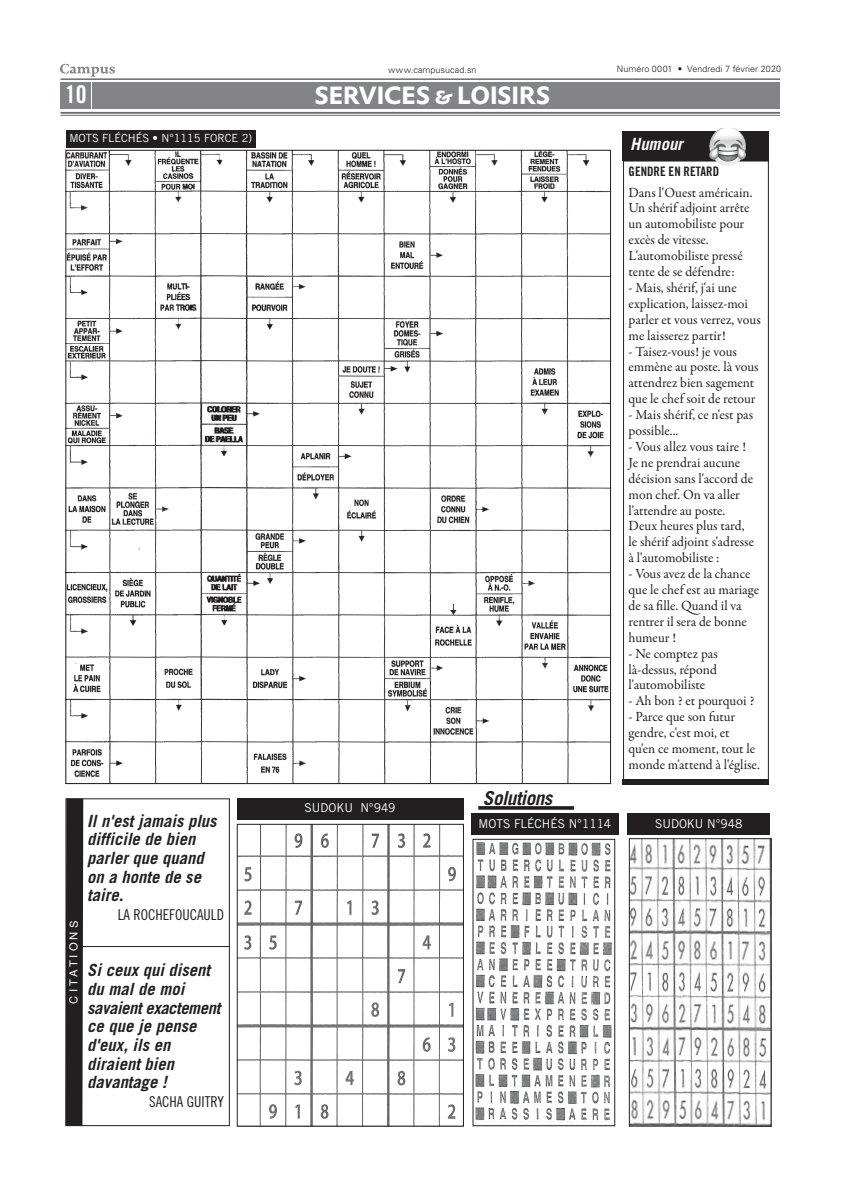
<style>
.page{position:relative;width:842px;height:1191px;background:#fff}
.page>*{position:absolute;margin:0;border:0;box-sizing:border-box;transform-origin:0 0}
.t1{font:700 24.4px "DTL Prokyon T Caps";color:#fff}
.t2{font:24.4px "Trade Gothic LT Std Bd Cn 20";color:#fff}
.t3{font:italic 700 19.3px "Trade Gothic";letter-spacing:-.02em;color:#231f20}
.t4{font:italic 700 16.8px/18.7px "Trade Gothic";letter-spacing:.005em;color:#231f20}
.t5{font:italic 700 16.8px "Trade Gothic";letter-spacing:.005em;color:#fff}
.t6{font:15px "Trade Gothic Cond Eighteen";color:#231f20}
.t7{font:14px/15.9px "Garamond Premr Pro";color:#231f20}
.t8{font:13.1px "Trade Gothic Bold Cond Twenty";color:#231f20}
.t9{font:12.2px "Trade Gothic";color:#fff}
.t10{font:11.2px "Trade Gothic";color:#fff}
.t11{font:11px "Helvetica";letter-spacing:.265em;color:#fff}
.t12{font:300 8.9px "Univers LT Std";letter-spacing:.01em;color:#231f20}
</style>
<div class="page">
<div style="left:61px;top:82px;width:719px;height:27px;background:#828487"></div>
<hr style="left:61px;top:112px;width:719px;height:2px;background:#6c6d70">
<hr style="left:61px;top:115px;width:719px;height:1px;background:#6c6d70">
<hr style="left:61px;top:79px;width:719px;height:1px;background:#231f20">
<svg style="left:60px;top:64px;width:55px;height:45px"></svg>
<div style="left:66px;top:798px;width:164px;height:327px;border:1px solid #231f20"></div>
<svg style="left:65px;top:798px;width:18px;height:327px;background:#2a2627"></svg>
<div style="left:66px;top:130px;width:190px;height:17px;background:#231f20"></div>
<img style="left:67px;top:152px;width:542px;height:630px">
<div style="left:237px;top:798px;width:226px;height:21px;background:#231f20"></div>
<img style="left:239px;top:826px;width:223px;height:298px">
<div style="left:237px;top:824px;width:227px;height:302px;border:1px solid #231f20"></div>
<div style="left:623px;top:160px;width:146px;height:623px;border:1px solid #231f20"></div>
<img style="left:631px;top:840px;width:138px;height:284px">
<div style="left:629px;top:838px;width:142px;height:288px;border:1px solid #231f20"></div>
<div style="left:471px;top:814px;width:147px;height:21px;background:#231f20"></div>
<hr style="left:478px;top:806px;width:96px;height:3px;background:#231f20">
<img style="left:475px;top:841px;width:138px;height:282px">
<div style="left:473px;top:839px;width:142px;height:287px;border:1px solid #231f20"></div>
<div style="left:627px;top:814px;width:143px;height:21px;background:#231f20"></div>
<div style="left:623px;top:779px;width:146px;height:5px;background:#231f20"></div>
<div style="left:622px;top:131px;width:146px;height:30px;background:#231f20"></div>
<img style="left:709px;top:128px;width:37px;height:38px">
<hr style="left:82px;top:946px;width:147px;height:1px;background:#231f20">
<p class="t12" style="left:388px;top:64px;width:90px">www.campusucad.sn</p>
<p class="t12" style="left:617px;top:63px;width:166px">Numéro 0001 • Vendredi 7 février 2020</p>
<h1 class="t2" style="left:65px;top:80px;width:23px">10</h1>
<h1 class="t1" style="left:315px;top:79px;width:237px">SERVICES &amp; LOISIRS</h1>
<p class="t10" style="left:69px;top:131px;width:184px">MOTS FLÉCHÉS • N°1115 FORCE 2)</p>
<p class="t11" style="left:65px;top:1003px;width:84px;rotate:-90deg">CITATIONS</p>
<p class="t4" style="left:87px;top:811px;width:131px">Il n'est jamais plus difficile de bien parler que quand on a honte de se taire.</p>
<p class="t6" style="left:118px;top:906px;width:108px">LA ROCHEFOUCAULD</p>
<p class="t4" style="left:87px;top:960px;width:135px">Si ceux qui disent du mal de moi savaient exactement ce que je pense d'eux, ils en diraient bien davantage !</p>
<p class="t6" style="left:149px;top:1093px;width:76px">SACHA GUITRY</p>
<p class="t9" style="left:305px;top:800px;width:92px">SUDOKU N°949</p>
<h2 class="t3" style="left:483px;top:786px;width:71px">Solutions</h2>
<p class="t9" style="left:479px;top:816px;width:134px">MOTS FLÉCHÉS N°1114</p>
<p class="t5" style="left:630px;top:134px;width:54px">Humour</p>
<p class="t8" style="left:629px;top:163px;width:92px">GENDRE EN RETARD</p>
<p class="t7" style="left:629px;top:184px;width:126px">Dans l'Ouest américain.<br>Un shérif adjoint arrête un automobiliste pour excès de vitesse.<br>L'automobiliste pressé tente de se défendre:</p>
<p class="t7" style="left:629px;top:280px;width:134px">- Mais, shérif, j'ai une explication, laissez-moi parler et vous verrez, vous me laisserez partir!</p>
<p class="t7" style="left:629px;top:343px;width:131px">- Taisez-vous! je vous emmène au poste. là vous attendrez bien sagement que le chef soit de retour</p>
<p class="t7" style="left:629px;top:407px;width:126px">- Mais shérif, ce n'est pas possible...</p>
<p class="t7" style="left:629px;top:439px;width:127px">- Vous allez vous taire !<br>Je ne prendrai aucune décision sans l'accord de mon chef. On va aller l'attendre au poste.<br>Deux heures plus tard, le shérif adjoint s'adresse à l'automobiliste :</p>
<p class="t7" style="left:629px;top:566px;width:132px">- Vous avez de la chance que le chef est au mariage de sa fille. Quand il va rentrer il sera de bonne humeur !</p>
<p class="t7" style="left:629px;top:645px;width:91px;text-align:justify">- Ne comptez pas là-dessus, répond l'automobiliste</p>
<p class="t7" style="left:629px;top:693px;width:127px">- Ah bon ? et pourquoi ?</p>
<p class="t7" style="left:629px;top:709px;width:133px">- Parce que son futur gendre, c'est moi, et qu'en ce moment, tout le monde m'attend à l'église.</p>
<p class="t9" style="left:655px;top:816px;width:89px">SUDOKU N°948</p>
</div>
